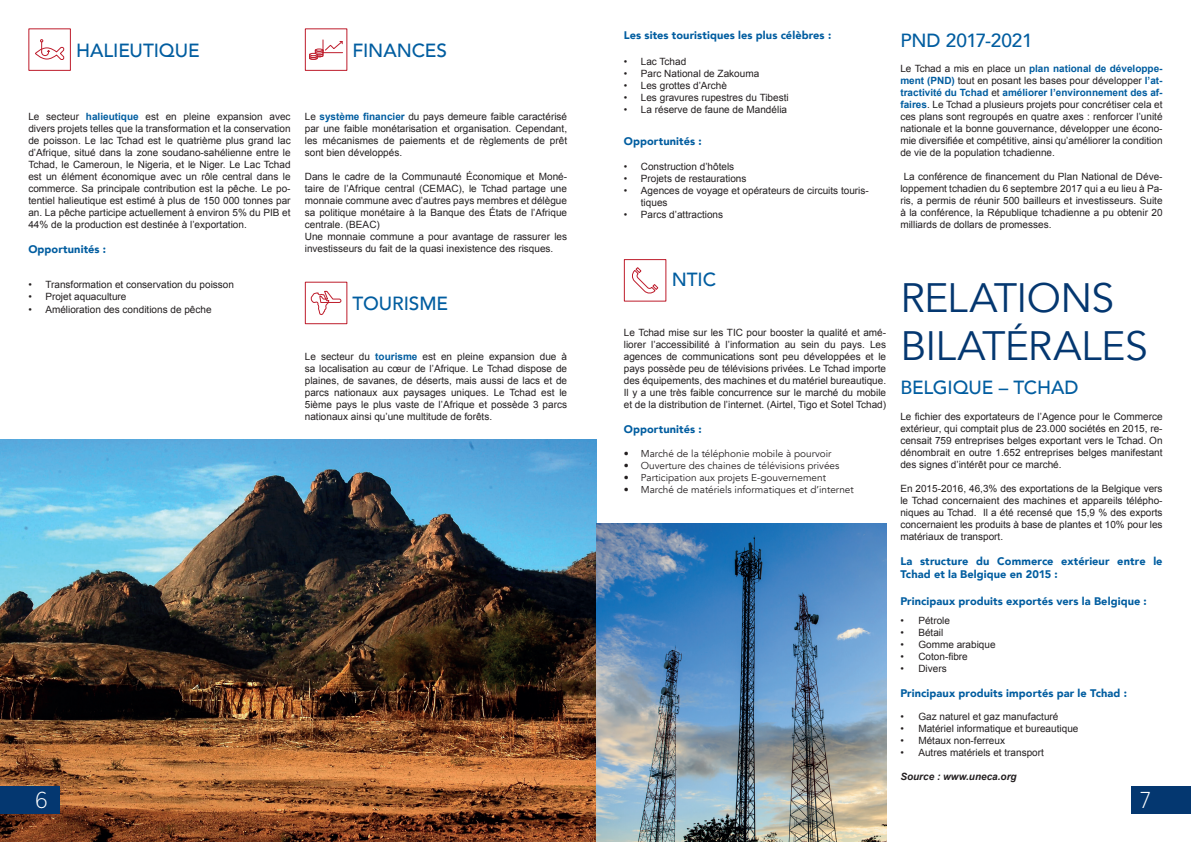
<style>
.page{position:relative;width:1191px;height:842px;background:#fff}
.page>*{position:absolute;margin:0;border:0;box-sizing:border-box;transform-origin:0 0}
.t1{font:41px/48px "Avenir";letter-spacing:-.015em;color:#043770}
.t2{font:300 23px "Gotham Narrow";color:#fff}
.t3{font:500 19px "Avenir";letter-spacing:-.005em;color:#015da0}
.t4{font:900 11px/13.2px "Avenir";letter-spacing:.01em;color:#015da0}
.t5{font:10px/12px "Arial";color:#231f20;text-align:justify}
.t6{font:10px "Avenir";color:#231f20}
.t7{font:italic 700 10px "Arial";color:#231f20}
.s1{font-weight:700;color:#015da0}
</style>
<div class="page">
<div style="left:1131px;top:786px;width:60px;height:28px;background:#043770"></div>
<svg style="left:35px;top:39px;width:30px;height:21px"></svg>
<div style="left:28px;top:28px;width:43px;height:43px;border:1px solid #be1d2c"></div>
<div style="left:624px;top:259px;width:42px;height:43px;border:1px solid #be1d2c"></div>
<svg style="left:632px;top:267px;width:27px;height:27px"></svg>
<svg style="left:309px;top:39px;width:34px;height:21px"></svg>
<div style="left:305px;top:28px;width:42px;height:43px;border:1px solid #be1d2c"></div>
<div style="left:305px;top:282px;width:42px;height:42px;border:1px solid #be1d2c"></div>
<svg style="left:311px;top:290px;width:31px;height:25px"></svg>
<img style="left:0;top:440px;width:596px;height:402px">
<div style="left:0;top:786px;width:59px;height:28px;background:#043770"></div>
<img style="left:596px;top:524px;width:290px;height:318px">
<h3 class="t3" style="left:76px;top:34px;width:125px">HALIEUTIQUE</h3>
<h3 class="t3" style="left:352px;top:34px;width:96px">FINANCES</h3>
<p class="t5" style="left:28px;top:111px;width:264px">Le secteur <span class="s1">halieutique</span> est en pleine expansion avec divers projets telles que la transformation et la conservation de poisson. Le lac Tchad est le quatrième plus grand lac d’Afrique, situé dans la zone soudano-sahélienne entre le Tchad, le Cameroun, le Nigeria, et le Niger. Le Lac Tchad est un élément économique avec un rôle central dans le commerce. Sa principale contribution est la pêche. Le po&shy;tentiel halieutique est estimé à plus de 150 000 tonnes par an. La pêche participe actuellement à environ 5% du PIB et 44% de la production est destinée à l’exportation.</p>
<p class="t4" style="left:28px;top:242px;width:79px">Opportunités :</p>
<p class="t5" style="left:28px;top:279px;width:207px">• Transformation et conservation du poisson</p>
<p class="t5" style="left:28px;top:291px;width:100px">• Projet aquaculture</p>
<p class="t5" style="left:28px;top:304px;width:185px">• Amélioration des conditions de pêche</p>
<p class="t5" style="left:305px;top:111px;width:264px">Le <span class="s1">système financier</span> du pays demeure faible caractérisé par une faible monétarisation et organisation. Cependant, les mécanismes de paiements et de règlements de prêt sont bien développés.</p>
<p class="t5" style="left:305px;top:171px;width:264px;text-align:left">Dans le cadre de la Communauté Économique et Moné&shy;taire de l’Afrique central (CEMAC), le Tchad partage une monnaie commune avec d’autres pays membres et délègue sa politique monétaire à la Banque des États de l’Afrique centrale. (BEAC)<br>Une monnaie commune a pour avantage de rassurer les investisseurs du fait de la quasi inexistence des risques.</p>
<h3 class="t3" style="left:353px;top:287px;width:97px">TOURISME</h3>
<p class="t5" style="left:305px;top:351px;width:264px">Le secteur du <span class="s1">tourisme</span> est en pleine expansion due à sa localisation au cœur de l’Afrique. Le Tchad dispose de plaines, de savanes, de déserts, mais aussi de lacs et de parcs nationaux aux paysages uniques. Le Tchad est le 5ième pays le plus vaste de l’Afrique et possède 3 parcs nationaux ainsi qu’une multitude de forêts.</p>
<p class="t4" style="left:624px;top:29px;width:209px">Les sites touristiques les plus célèbres :</p>
<p class="t5" style="left:624px;top:55px;width:64px">• Lac Tchad</p>
<p class="t5" style="left:624px;top:67px;width:137px">• Parc National de Zakouma</p>
<p class="t5" style="left:624px;top:79px;width:105px">• Les grottes d’Archè</p>
<p class="t5" style="left:624px;top:91px;width:166px">• Les gravures rupestres du Tibesti</p>
<p class="t5" style="left:624px;top:103px;width:165px">• La réserve de faune de Mandélia</p>
<p class="t4" style="left:624px;top:134px;width:79px">Opportunités :</p>
<p class="t5" style="left:624px;top:161px;width:112px">• Construction d’hôtels</p>
<p class="t5" style="left:624px;top:173px;width:124px">• Projets de restaurations</p>
<p class="t5" style="left:641px;top:185px;width:229px;text-indent:-17px">• Agences de voyage et opérateurs de circuits touris&shy;tiques</p>
<p class="t5" style="left:624px;top:209px;width:101px">• Parcs d’attractions</p>
<h3 class="t3" style="left:900px;top:24px;width:134px">PND 2017-2021</h3>
<p class="t5" style="left:900px;top:63px;width:264px">Le Tchad a mis en place un <span class="s1">plan national de développe&shy;ment (PND)</span> tout en posant les bases pour développer <span class="s1">l’at&shy;tractivité du Tchad</span> et <span class="s1">améliorer l’environnement des af&shy;faires</span>. Le Tchad a plusieurs projets pour concrétiser cela et ces plans sont regroupés en quatre axes : renforcer l’unité nationale et la bonne gouvernance, développer une écono&shy;mie diversifiée et compétitive, ainsi qu’améliorer la condition de vie de la population tchadienne.</p>
<p class="t5" style="left:900px;top:171px;width:264px;text-indent:3px">La conférence de financement du Plan National de Déve&shy;loppement tchadien du 6 septembre 2017 qui a eu lieu à Pa&shy;ris, a permis de réunir 500 bailleurs et investisseurs. Suite à la conférence, la République tchadienne a pu obtenir 20 milliards de dollars de promesses.</p>
<h3 class="t3" style="left:671px;top:263px;width:46px">NTIC</h3>
<p class="t5" style="left:624px;top:327px;width:264px">Le Tchad mise sur les TIC pour booster la qualité et amé&shy;liorer l’accessibilité à l’information au sein du pays. Les agences de communications sont peu développées et le pays possède peu de télévisions privées. Le Tchad importe des équipements, des machines et du matériel bureautique.<br>Il y a une très faible concurrence sur le marché du mobile et de la distribution de l’internet. (Airtel, Tigo et Sotel Tchad)</p>
<p class="t4" style="left:624px;top:422px;width:79px">Opportunités :</p>
<p class="t6" style="left:624px;top:448px;width:209px">• Marché de la téléphonie mobile à pourvoir</p>
<p class="t6" style="left:624px;top:460px;width:217px">• Ouverture des chaines de télévisions privées</p>
<p class="t6" style="left:624px;top:472px;width:204px">• Participation aux projets E-gouvernement</p>
<p class="t6" style="left:624px;top:484px;width:231px">• Marché de matériels informatiques et d’internet</p>
<h1 class="t1" style="left:900px;top:275px;width:249px">RELATIONS<br>BILATÉRALES</h1>
<h3 class="t3" style="left:900px;top:371px;width:180px">BELGIQUE – TCHAD</h3>
<p class="t5" style="left:900px;top:411px;width:264px">Le fichier des exportateurs de l’Agence pour le Commerce extérieur, qui comptait plus de 23.000 sociétés en 2015, re&shy;censait 759 entreprises belges exportant vers le Tchad. On dénombrait en outre 1.652 entreprises belges manifestant des signes d’intérêt pour ce marché.</p>
<p class="t5" style="left:900px;top:483px;width:264px">En 2015-2016, 46,3% des exportations de la Belgique vers le Tchad concernaient des machines et appareils télépho&shy;niques au Tchad. Il a été recensé que 15,9 % des exports concernaient les produits à base de plantes et 10% pour les matériaux de transport.</p>
<p class="t4" style="left:900px;top:554px;width:264px">La structure du Commerce extérieur entre le<br>Tchad et la Belgique en 2015 :</p>
<p class="t4" style="left:900px;top:594px;width:248px">Principaux produits exportés vers la Belgique :</p>
<p class="t5" style="left:900px;top:615px;width:51px">• Pétrole</p>
<p class="t5" style="left:900px;top:627px;width:45px">• Bétail</p>
<p class="t5" style="left:900px;top:639px;width:97px">• Gomme arabique</p>
<p class="t5" style="left:900px;top:651px;width:69px">• Coton-fibre</p>
<p class="t5" style="left:900px;top:663px;width:48px">• Divers</p>
<p class="t4" style="left:900px;top:686px;width:228px">Principaux produits importés par le Tchad :</p>
<p class="t5" style="left:900px;top:711px;width:160px">• Gaz naturel et gaz manufacturé</p>
<p class="t5" style="left:900px;top:723px;width:180px">• Matériel informatique et bureautique</p>
<p class="t5" style="left:900px;top:735px;width:106px">• Métaux non-ferreux</p>
<p class="t5" style="left:900px;top:747px;width:145px">• Autres matériels et transport</p>
<p class="t7" style="left:900px;top:770px;width:118px">Source : www.uneca.org</p>
<h2 class="t2" style="left:35px;top:786px;width:14px">6</h2>
<h2 class="t2" style="left:1139px;top:786px;width:13px">7</h2>
</div>
